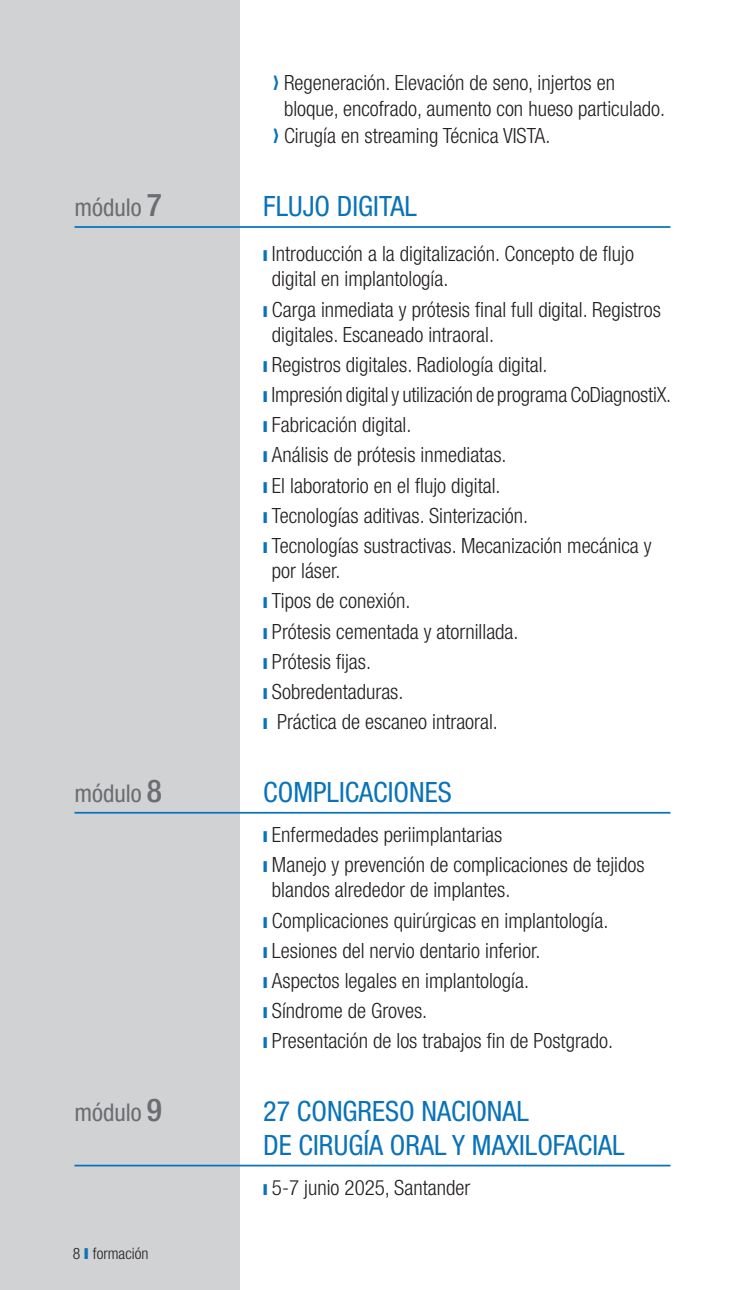
<style>
.page{position:relative;width:745px;height:1290px;background:#fff}
.page>*{position:absolute;margin:0;border:0;box-sizing:border-box;transform-origin:0 0}
.LADILLO_1{font:condensed 28px/33.6px "Helvetica Neue LT Std";color:#0973b9}
.LADILLO_1-2{font:condensed 24.5px "Helvetica Neue LT Std";color:#6c6d70}
.TEXTO_NORMAL{font:300 condensed 21px/25.2px "Helvetica Neue LT Std";color:#231f20}
.t1{font:300 condensed 15.75px "Helvetica Neue LT Std";color:#231f20}
.s1{font-weight:500;font-size:31.5px}
.s2{color:#0973b9}
</style>
<div class="page">
<div style="left:0;top:0;width:239px;height:1290px;background:#d1d2d4"></div>
<hr style="left:74px;top:226px;width:596px;height:2px;background:#0973b9">
<hr style="left:74px;top:812px;width:596px;height:1px;background:#0973b9">
<hr style="left:74px;top:1165px;width:596px;height:1px;background:#0973b9">
<p class="TEXTO_NORMAL" style="left:284px;top:70px;width:382px">Regeneración. Elevación de seno, injertos en bloque, encofrado, aumento con hueso particulado.</p>
<p class="TEXTO_NORMAL" style="left:284px;top:123px;width:268px">Cirugía en streaming Técnica VISTA.</p>
<p class="LADILLO_1-2" style="left:74px;top:193px;width:89px">módulo <span class="s1">7</span></p>
<p class="LADILLO_1" style="left:263px;top:189px;width:155px">FLUJO DIGITAL</p>
<p class="TEXTO_NORMAL" style="left:272px;top:241px;width:363px;text-indent:-9px"><span class="s2">❙</span> Introducción a la digitalización. Concepto de flujo digital en implantología.</p>
<p class="TEXTO_NORMAL" style="left:272px;top:296px;width:390px;text-indent:-9px"><span class="s2">❙</span> Carga inmediata y prótesis final full digital. Registros digitales. Escaneado intraoral.</p>
<p class="TEXTO_NORMAL" style="left:263px;top:352px;width:286px"><span class="s2">❙</span> Registros digitales. Radiología digital.</p>
<p class="TEXTO_NORMAL" style="left:263px;top:382px;width:409px"><span class="s2">❙</span> Impresión digital y utilización de programa CoDiagnostiX.</p>
<p class="TEXTO_NORMAL" style="left:263px;top:412px;width:150px"><span class="s2">❙</span> Fabricación digital.</p>
<p class="TEXTO_NORMAL" style="left:263px;top:442px;width:245px"><span class="s2">❙</span> Análisis de prótesis inmediatas.</p>
<p class="TEXTO_NORMAL" style="left:263px;top:472px;width:239px"><span class="s2">❙</span> El laboratorio en el flujo digital.</p>
<p class="TEXTO_NORMAL" style="left:263px;top:503px;width:266px"><span class="s2">❙</span> Tecnologías aditivas. Sinterización.</p>
<p class="TEXTO_NORMAL" style="left:272px;top:533px;width:381px;text-indent:-9px"><span class="s2">❙</span> Tecnologías sustractivas. Mecanización mecánica y por láser.</p>
<p class="TEXTO_NORMAL" style="left:263px;top:588px;width:149px"><span class="s2">❙</span> Tipos de conexión.</p>
<p class="TEXTO_NORMAL" style="left:263px;top:618px;width:257px"><span class="s2">❙</span> Prótesis cementada y atornillada.</p>
<p class="TEXTO_NORMAL" style="left:263px;top:648px;width:109px"><span class="s2">❙</span> Prótesis fijas.</p>
<p class="TEXTO_NORMAL" style="left:263px;top:679px;width:142px"><span class="s2">❙</span> Sobredentaduras.</p>
<p class="TEXTO_NORMAL" style="left:263px;top:709px;width:236px"><span class="s2">❙</span> Práctica de escaneo intraoral.</p>
<p class="LADILLO_1-2" style="left:74px;top:779px;width:89px">módulo <span class="s1">8</span></p>
<p class="LADILLO_1" style="left:263px;top:775px;width:190px">COMPLICACIONES</p>
<p class="TEXTO_NORMAL" style="left:263px;top:822px;width:240px"><span class="s2">❙</span> Enfermedades periimplantarias</p>
<p class="TEXTO_NORMAL" style="left:272px;top:852px;width:374px;text-indent:-9px"><span class="s2">❙</span> Manejo y prevención de complicaciones de tejidos blandos alrededor de implantes.</p>
<p class="TEXTO_NORMAL" style="left:263px;top:907px;width:346px"><span class="s2">❙</span> Complicaciones quirúrgicas en implantología.</p>
<p class="TEXTO_NORMAL" style="left:263px;top:937px;width:278px"><span class="s2">❙</span> Lesiones del nervio dentario inferior.</p>
<p class="TEXTO_NORMAL" style="left:263px;top:968px;width:267px"><span class="s2">❙</span> Aspectos legales en implantología.</p>
<p class="TEXTO_NORMAL" style="left:263px;top:998px;width:165px"><span class="s2">❙</span> Síndrome de Groves.</p>
<p class="TEXTO_NORMAL" style="left:263px;top:1028px;width:351px"><span class="s2">❙</span> Presentación de los trabajos fin de Postgrado.</p>
<p class="LADILLO_1-2" style="left:74px;top:1098px;width:89px">módulo <span class="s1">9</span></p>
<p class="LADILLO_1" style="left:263px;top:1094px;width:362px">27 CONGRESO NACIONAL<br>DE CIRUGÍA ORAL Y MAXILOFACIAL</p>
<p class="TEXTO_NORMAL" style="left:263px;top:1174px;width:208px"><span class="s2">❙</span> 5-7 junio 2025, Santander</p>
<p class="t1" style="left:73px;top:1244px;width:77px">8 <span class="s2">❙</span> formación</p>
</div>
